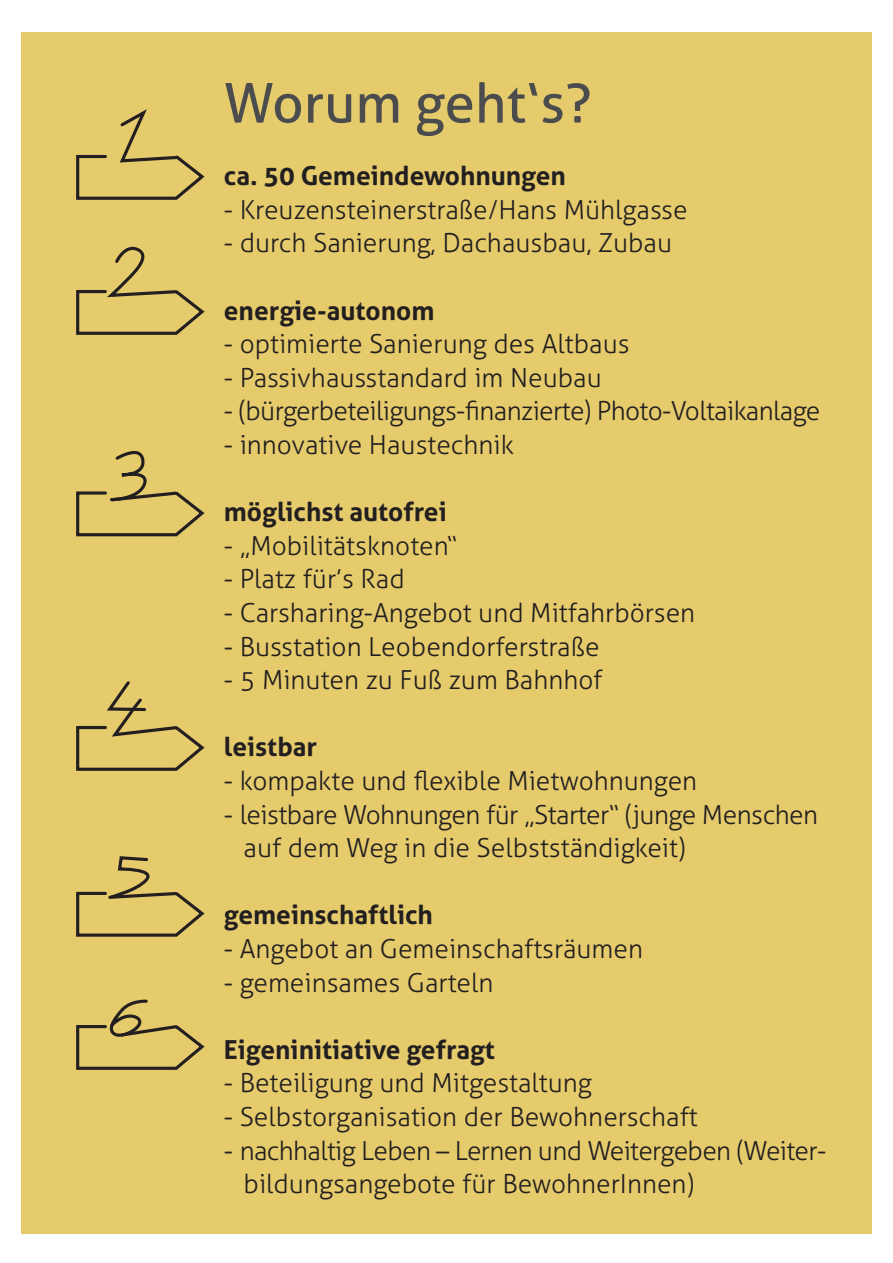
<style>
.page{position:relative;width:893px;height:1263px;background:#fff}
.page>*{position:absolute;margin:0;border:0;box-sizing:border-box;transform-origin:0 0}
.t1{font:54.6px "Aller";color:#4b4c4d}
.t2{font:300 26.25px "Aller";color:#231f20}
.t3{font:300 26.25px/33.6px "Aller";letter-spacing:-.025em;color:#231f20}
.t4{font:700 26.25px "Aller";color:#231f20}
.t5{font:300 26.25px/33.6px "Aller";letter-spacing:-.02em;color:#231f20}
</style>
<div class="page">
<div style="left:21px;top:32px;width:851px;height:1201px;background:#e5cb6c"></div>
<svg style="left:76px;top:109px;width:129px;height:91px"></svg>
<svg style="left:76px;top:451px;width:129px;height:86px"></svg>
<svg style="left:76px;top:246px;width:129px;height:89px"></svg>
<svg style="left:76px;top:681px;width:129px;height:90px"></svg>
<svg style="left:76px;top:856px;width:129px;height:81px"></svg>
<svg style="left:76px;top:999px;width:129px;height:71px"></svg>
<p class="t1" style="left:224px;top:70px;width:369px">Worum geht‘s?</p>
<p class="t4" style="left:224px;top:160px;width:344px">ca. 50 Gemeindewohnungen</p>
<p class="t2" style="left:224px;top:194px;width:465px">- Kreuzensteinerstraße/Hans Mühlgasse</p>
<p class="t2" style="left:224px;top:227px;width:450px">- durch Sanierung, Dachausbau, Zubau</p>
<p class="t4" style="left:224px;top:294px;width:212px">energie-autonom</p>
<p class="t2" style="left:224px;top:328px;width:407px">- optimierte Sanierung des Altbaus</p>
<p class="t2" style="left:224px;top:362px;width:379px">- Passivhausstandard im Neubau</p>
<p class="t3" style="left:224px;top:394px;width:598px">- (bürgerbeteiligungs-finanzierte) Photo-Voltaikanlage</p>
<p class="t2" style="left:224px;top:429px;width:292px">- innovative Haustechnik</p>
<p class="t4" style="left:224px;top:496px;width:224px">möglichst autofrei</p>
<p class="t2" style="left:224px;top:530px;width:235px">- „Mobilitätsknoten“</p>
<p class="t2" style="left:224px;top:563px;width:182px">- Platz für’s Rad</p>
<p class="t2" style="left:224px;top:597px;width:473px">- Carsharing-Angebot und Mitfahrbörsen</p>
<p class="t2" style="left:224px;top:630px;width:377px">- Busstation Leobendorferstraße</p>
<p class="t2" style="left:224px;top:664px;width:380px">- 5 Minuten zu Fuß zum Bahnhof</p>
<p class="t4" style="left:224px;top:731px;width:95px">leistbar</p>
<p class="t2" style="left:224px;top:765px;width:475px">- kompakte und flexible Mietwohnungen</p>
<p class="t5" style="left:244px;top:797px;width:576px;text-indent:-20px">- leistbare Wohnungen für „Starter“ (junge Menschen auf dem Weg in die Selbstständigkeit)</p>
<p class="t4" style="left:224px;top:899px;width:211px">gemeinschaftlich</p>
<p class="t2" style="left:224px;top:933px;width:421px">- Angebot an Gemeinschaftsräumen</p>
<p class="t2" style="left:224px;top:966px;width:271px">- gemeinsames Garteln</p>
<p class="t4" style="left:224px;top:1033px;width:273px">Eigeninitiative gefragt</p>
<p class="t2" style="left:224px;top:1067px;width:370px">- Beteiligung und Mitgestaltung</p>
<p class="t2" style="left:224px;top:1101px;width:475px">- Selbstorganisation der Bewohnerschaft</p>
<p class="t3" style="left:244px;top:1133px;width:584px;text-indent:-20px">- nachhaltig Leben – Lernen und Weitergeben (Weiter&shy;bildungsangebote für BewohnerInnen)</p>
</div>
